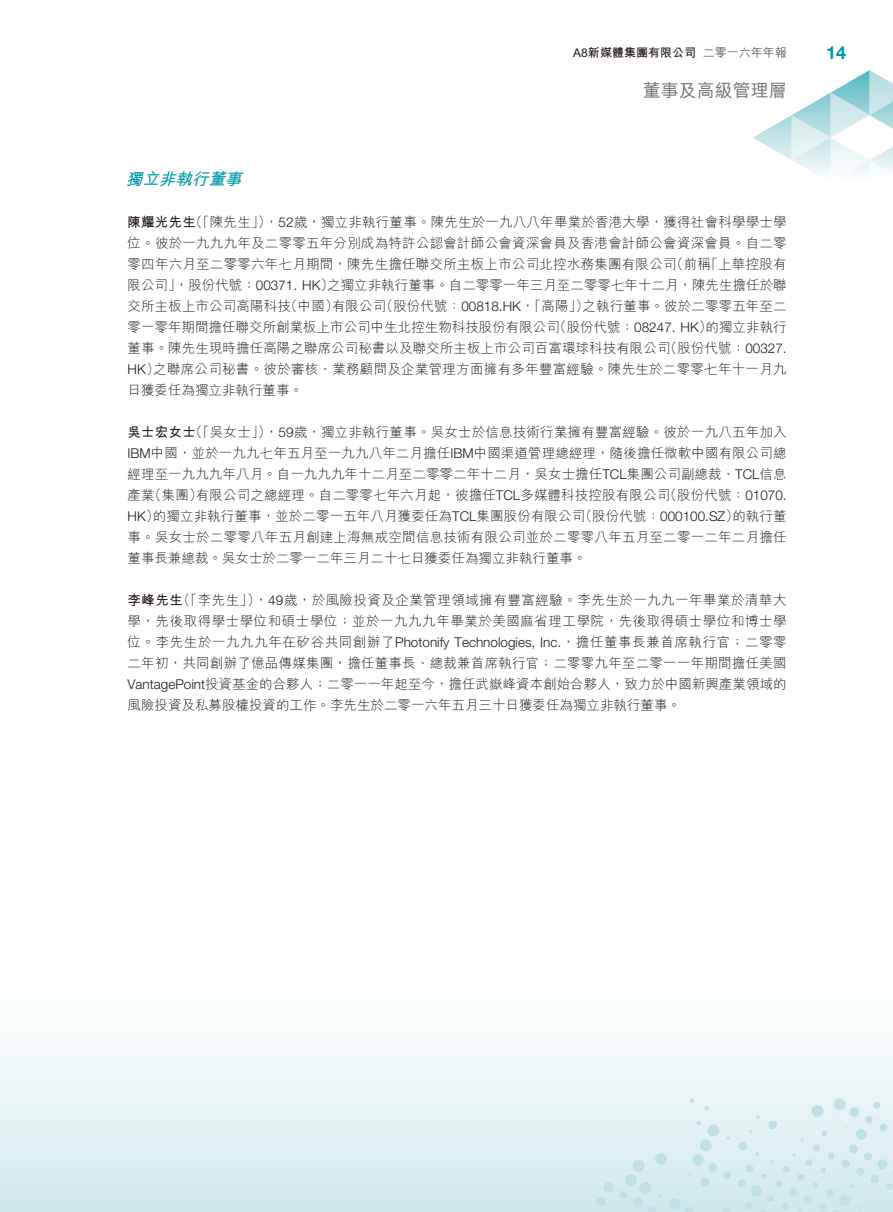
<style>
.page{position:relative;width:893px;height:1212px;background:#fff}
.page>*{position:absolute;margin:0;border:0;box-sizing:border-box;transform-origin:0 0}
.t1{font:18px "M Hei HK Medium E Ten B5 H";color:#717171}
.t2{font:700 18px "Helvetica Neue LT Std";color:#009aa8}
.t3{font:italic 16.5px "M Hei HK Bold E Ten B5 H";color:#009aa8}
.t4{font:13.5px/21px "M Hei HK Light E Ten B5 H";color:#231916;text-align:justify}
.t5{font:12px "M Hei HK Bold E Ten B5 H";color:#231916}
.s1{font-family:"M Hei HK Light E Ten B5 H"}
.s2{font-family:"M Hei HK Bold E Ten B5 H"}
.s3{font-family:"Helvetica Neue LT Std";font-weight:300}
</style>
<div class="page">
<svg style="left:0;top:1037px;width:893px;height:175px"></svg>
<img style="left:753px;top:115px;width:38px;height:45px">
<img style="left:830px;top:70px;width:63px;height:23px">
<img style="left:791px;top:93px;width:102px;height:83px">
<img style="left:830px;top:160px;width:63px;height:16px">
<svg style="left:586px;top:1093px;width:307px;height:119px;background:#dbeef0"></svg>
<p class="t5" style="left:573px;top:48px;width:215px">A8新媒體集團有限公司 <span class="s1">二零一六年年報</span></p>
<h1 class="t2" style="left:826px;top:46px;width:22px">14</h1>
<h1 class="t1" style="left:643px;top:83px;width:146px">董事及高級管理層</h1>
<p class="t3" style="left:126px;top:172px;width:121px">獨立非執行董事</p>
<p class="t4" style="left:128px;top:213px;width:661px"><span class="s2">陳耀光先生</span>（「陳先生」），<span class="s3">52</span>歲，獨立非執行董事。陳先生於一九八八年畢業於香港大學，獲得社會科學學士學位。彼於一九九九年及二零零五年分別成為特許公認會計師公會資深會員及香港會計師公會資深會員。自二零零四年六月至二零零六年七月期間，陳先生擔任聯交所主板上市公司北控水務集團有限公司（前稱「上華控股有限公司」，股份代號：<span class="s3">00371. HK</span>）之獨立非執行董事。自二零零一年三月至二零零七年十二月，陳先生擔任於聯交所主板上市公司高陽科技（中國）有限公司（股份代號：<span class="s3">00818.HK</span>，「高陽」）之執行董事。彼於二零零五年至二零一零年期間擔任聯交所創業板上市公司中生北控生物科技股份有限公司（股份代號：<span class="s3">08247. HK</span>）的獨立非執行董事。陳先生現時擔任高陽之聯席公司秘書以及聯交所主板上市公司百富環球科技有限公司（股份代號：<span class="s3">00327.<br>HK</span>）之聯席公司秘書。彼於審核、業務顧問及企業管理方面擁有多年豐富經驗。陳先生於二零零七年十一月九日獲委任為獨立非執行董事。</p>
<p class="t4" style="left:128px;top:423px;width:661px"><span class="s2">吳士宏女士</span>（「吳女士」），<span class="s3">59</span>歲，獨立非執行董事。吳女士於信息技術行業擁有豐富經驗。彼於一九八五年加入<span class="s3">IBM</span>中國，並於一九九七年五月至一九九八年二月擔任<span class="s3">IBM</span>中國渠道管理總經理，隨後擔任微軟中國有限公司總經理至一九九九年八月。自一九九九年十二月至二零零二年十二月，吳女士擔任<span class="s3">TCL</span>集團公司副總裁、<span class="s3">TCL</span>信息產業（集團）有限公司之總經理。自二零零七年六月起，彼擔任<span class="s3">TCL</span>多媒體科技控股有限公司（股份代號：<span class="s3">01070.<br>HK</span>）的獨立非執行董事，並於二零一五年八月獲委任為<span class="s3">TCL</span>集團股份有限公司（股份代號：<span class="s3">000100.SZ</span>）的執行董事。吳女士於二零零八年五月創建上海無戒空間信息技術有限公司並於二零零八年五月至二零一二年二月擔任董事長兼總裁。吳女士於二零一二年三月二十七日獲委任為獨立非執行董事。</p>
<p class="t4" style="left:128px;top:591px;width:661px"><span class="s2">李峰先生</span>（「李先生」），<span class="s3">49</span>歲，於風險投資及企業管理領域擁有豐富經驗。李先生於一九九一年畢業於清華大學，先後取得學士學位和碩士學位；並於一九九九年畢業於美國麻省理工學院，先後取得碩士學位和博士學位。李先生於一九九九年在矽谷共同創辦了<span class="s3">Photonify Technologies, Inc.</span>，擔任董事長兼首席執行官；二零零二年初，共同創辦了億品傳媒集團，擔任董事長、總裁兼首席執行官；二零零九年至二零一一年期間擔任美國<span class="s3">VantagePoint</span>投資基金的合夥人；二零一一年起至今，擔任武嶽峰資本創始合夥人，致力於中國新興產業領域的風險投資及私募股權投資的工作。李先生於二零一六年五月三十日獲委任為獨立非執行董事。</p>
</div>
